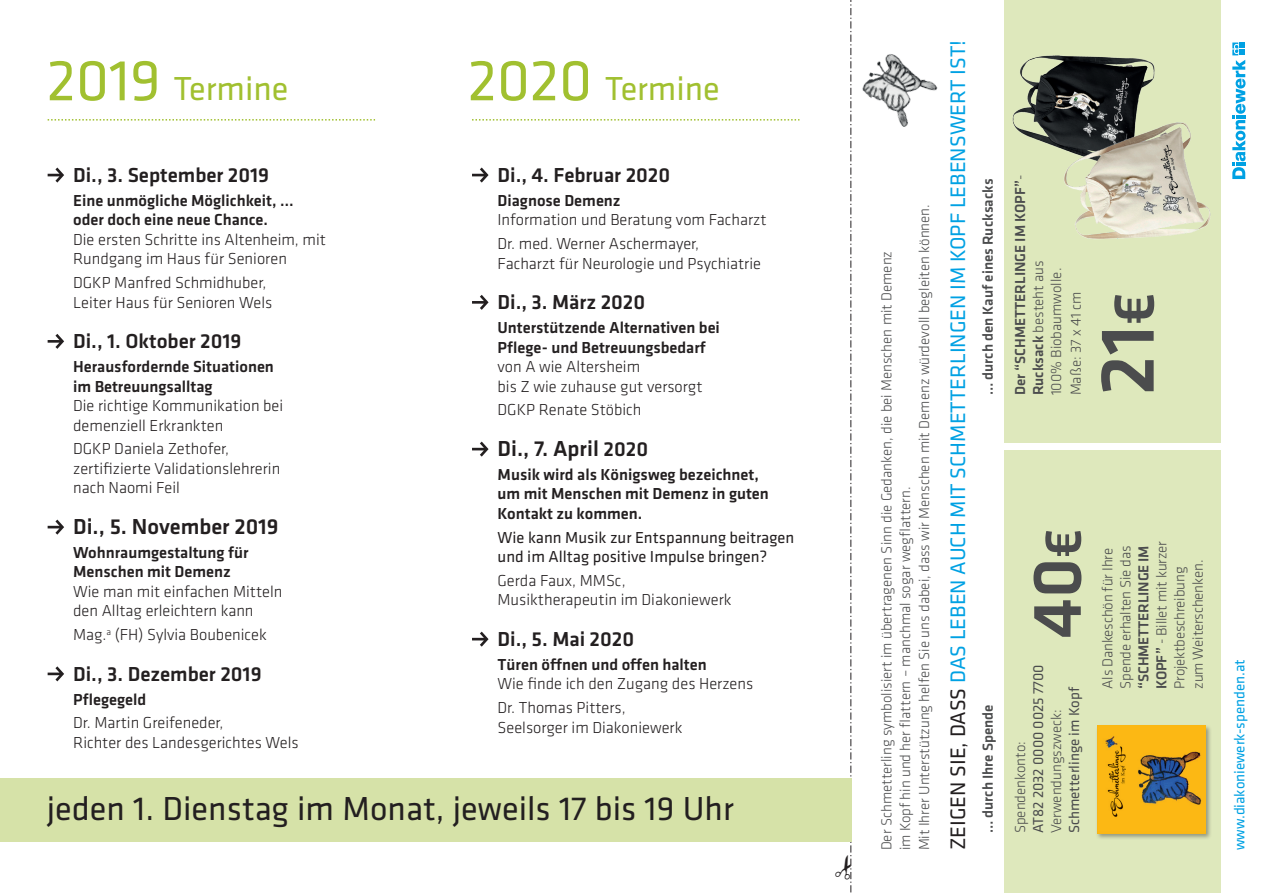
<style>
.page{position:relative;width:1263px;height:893px;background:#fff}
.page>*{position:absolute;margin:0;border:0;box-sizing:border-box;transform-origin:0 0}
.Kapitel_gross{font:500 80.1px "Klavika Basic";color:#4b4c4d}
.Kapitel_gross-2{font:500 72px "Klavika Basic";color:#4b4c4d}
.t1{font:34.5px "Klavika Basic";color:#231f20}
.t2{font:34.5px "Klavika Basic";color:#a1c030}
.t3{font:500 22.5px "Klavika Basic";color:#231f20}
.Text_11_pt{font:21.75px "Klavika Basic";color:#00a1e3}
.t4{font:500 21px "Klavika Basic";color:#231f20}
.t5{font:300 16.5px/19.5px "Klavika Basic";color:#231f20}
.t6{font:500 16.5px/19.5px "Klavika Basic";color:#231f20}
.t7{font:16.5px/19.5px "Klavika Basic";color:#231f20}
.Text_11_pt-2{font:300 15px/18px "Klavika Basic";color:#4b4c4d}
.Text_11_pt-3{font:500 15px/18px "Klavika Basic";color:#4b4c4d}
.Text_11_pt-4{font:15px "Klavika Basic";color:#4b4c4d}
.Text_11_pt-5{font:15px "Klavika Basic";color:#00a1e3}
.s1{font-size:60px}
.s2{font-weight:500}
.s3{font-weight:300}
.s4{font-size:21px}
.s5{color:#231f20}
.s6{font-size:54px}
</style>
<div class="page">
<svg style="left:472px;top:168px;width:17px;height:15px"></svg>
<svg style="left:472px;top:295px;width:17px;height:15px"></svg>
<svg style="left:472px;top:442px;width:17px;height:15px"></svg>
<svg style="left:472px;top:632px;width:17px;height:15px"></svg>
<svg style="left:472px;top:119px;width:327px;height:2px"></svg>
<svg style="left:48px;top:168px;width:16px;height:15px"></svg>
<svg style="left:48px;top:334px;width:16px;height:15px"></svg>
<svg style="left:48px;top:520px;width:16px;height:15px"></svg>
<svg style="left:48px;top:666px;width:16px;height:15px"></svg>
<svg style="left:48px;top:119px;width:327px;height:2px"></svg>
<svg style="left:1232px;top:43px;width:13px;height:136px"></svg>
<div style="left:1003px;top:451px;width:217px;height:442px;background:#dee8bc"></div>
<div style="left:1003px;top:0;width:217px;height:442px;background:#dee8bc"></div>
<div style="left:1095px;top:724px;width:117px;height:116px;background:#231f20;opacity:.4"></div>
<img style="left:1097px;top:725px;width:108px;height:108px">
<img style="left:1012px;top:55px;width:142px;height:94px">
<img style="left:1062px;top:116px;width:149px;height:123px">
<img style="left:862px;top:54px;width:76px;height:73px">
<div style="left:0;top:778px;width:851px;height:64px;background:#d6e2a8"></div>
<svg style="left:850px;top:0;width:2px;height:893px"></svg>
<p class="t2" style="left:47px;top:66px;width:243px"><span class="s1">2019</span> Termine</p>
<p class="t2" style="left:468px;top:66px;width:254px"><span class="s1">2020</span> Termine</p>
<p class="t4" style="left:73px;top:161px;width:197px">Di., 3. September 2019</p>
<p class="t5" style="left:73px;top:190px;width:254px"><span class="s2">Eine unmögliche Möglichkeit, … oder doch eine neue Chance.<br></span>Die ersten Schritte ins Altenheim, mit<br>Rundgang im Haus für Senioren</p>
<p class="t5" style="left:73px;top:273px;width:201px">DGKP Manfred Schmidhuber,<br>Leiter Haus für Senioren Wels</p>
<p class="t4" style="left:73px;top:327px;width:170px">Di., 1. Oktober 2019</p>
<p class="t5" style="left:73px;top:357px;width:212px"><span class="s2">Herausfordernde Situationen im Betreuungsalltag<br></span>Die richtige Kommunikation bei demenziell Erkrankten</p>
<p class="t5" style="left:73px;top:439px;width:209px">DGKP Daniela Zethofer, zertifizierte Validationslehrerin nach Naomi Feil</p>
<p class="t3" style="left:73px;top:511px;width:207px">Di., 5. November 2019</p>
<p class="t5" style="left:73px;top:542px;width:211px"><span class="s2">Wohnraumgestaltung für<br>Menschen mit Demenz<br></span>Wie man mit einfachen Mitteln den Alltag erleichtern kann</p>
<p class="t5" style="left:73px;top:625px;width:195px">Mag.<sup>a</sup> (FH) Sylvia Boubenicek</p>
<p class="t4" style="left:73px;top:660px;width:190px">Di., 3. Dezember 2019</p>
<p class="t6" style="left:73px;top:689px;width:75px">Pflegegeld</p>
<p class="t5" style="left:73px;top:713px;width:227px">Dr. Martin Greifeneder,<br>Richter des Landesgerichtes Wels</p>
<p class="t4" style="left:497px;top:161px;width:174px">Di., 4. Februar 2020</p>
<p class="t5" style="left:497px;top:190px;width:271px"><span class="s2">Diagnose Demenz<br></span>Information und Beratung vom Facharzt</p>
<p class="t5" style="left:497px;top:234px;width:265px">Dr. med. Werner Aschermayer,<br>Facharzt für Neurologie und Psychiatrie</p>
<p class="t4" style="left:497px;top:288px;width:149px">Di., 3. März 2020</p>
<p class="t6" style="left:497px;top:317px;width:224px">Unterstützende Alternativen bei<br>Pflege- und Betreuungsbedarf <span class="s3">von A wie Altersheim<br>bis Z wie zuhause gut versorgt</span></p>
<p class="t5" style="left:497px;top:400px;width:145px">DGKP Renate Stöbich</p>
<p class="t3" style="left:497px;top:433px;width:152px">Di., 7. April <span class="s4">2020</span></p>
<p class="t6" style="left:497px;top:464px;width:273px">Musik wird als Königsweg bezeichnet, um mit Menschen mit Demenz in guten<br>Kontakt zu kommen.</p>
<p class="t7" style="left:497px;top:527px;width:298px">Wie kann Musik zur Entspannung beitragen und im Alltag positive Impulse bringen?</p>
<p class="t5" style="left:497px;top:570px;width:236px">Gerda Faux, MMSc,<br>Musiktherapeutin im Diakoniewerk</p>
<p class="t4" style="left:497px;top:625px;width:138px">Di., 5. Mai 2020</p>
<p class="t5" style="left:497px;top:654px;width:257px"><span class="s2">Türen öffnen und offen halten<br></span>Wie finde ich den Zugang des Herzens</p>
<p class="t5" style="left:497px;top:698px;width:186px">Dr. Thomas Pitters,<br>Seelsorger im Diakoniewerk</p>
<p class="t1" style="left:47px;top:786px;width:688px">jeden 1. Dienstag im Monat, jeweils 17 bis 19 Uhr</p>
<p class="Text_11_pt-2" style="left:915px;top:850px;width:648px;rotate:-90deg">Mit Ihrer Unterstützung helfen Sie uns dabei, dass wir Menschen mit Demenz würdevoll begleiten können.</p>
<p class="Text_11_pt-2" style="left:877px;top:850px;width:601px;line-height:18.8px;rotate:-90deg">Der Schmetterling symbolisiert im übertragenen Sinn die Gedanken, die bei Menschen mit Demenz im Kopf hin und her flattern – manchmal sogar wegflattern.</p>
<p class="Text_11_pt" style="left:943px;top:850px;width:812px;rotate:-90deg"><span class="s5">ZEIGEN SIE, DASS</span> DAS LEBEN AUCH MIT SCHMETTERLINGEN IM KOPF LEBENSWERT IST!</p>
<p class="Text_11_pt-3" style="left:978px;top:395px;width:218px;rotate:-90deg">… durch den Kauf eines Rucksacks</p>
<p class="Text_11_pt-3" style="left:978px;top:833px;width:130px;rotate:-90deg">… durch Ihre Spende</p>
<p class="Text_11_pt-3" style="left:1011px;top:395px;width:223px;rotate:-90deg">Der “SCHMETTERLINGE IM KOPF”<span class="s3">-<br></span>Rucksack <span class="s3">besteht aus</span></p>
<p class="Text_11_pt-2" style="left:1046px;top:395px;width:129px;line-height:19.5px;rotate:-90deg">100% Biobaumwolle.<br>Maße: 37 x 41 cm</p>
<p class="Kapitel_gross-2" style="left:1008px;top:639px;width:112px;rotate:-90deg">40<span class="s6">€</span></p>
<p class="Text_11_pt-4" style="left:1028px;top:833px;width:171px;rotate:-90deg">AT82 2032 0000 0025 7700</p>
<p class="Text_11_pt-4" style="left:1064px;top:833px;width:148px;rotate:-90deg">Schmetterlinge im Kopf</p>
<p class="Text_11_pt-2" style="left:1047px;top:833px;width:126px;rotate:-90deg">Verwendungszweck:</p>
<p class="Text_11_pt-2" style="left:1011px;top:833px;width:94px;rotate:-90deg">Spendenkonto:</p>
<p class="Kapitel_gross" style="left:1073px;top:395px;width:105px;rotate:-90deg">21<span class="s1">€</span></p>
<p class="Text_11_pt-2" style="left:1098px;top:689px;width:149px;rotate:-90deg">Als Dankeschön für Ihre<br>Spende erhalten Sie das <span class="s2">“SCHMETTERLINGE IM<br>KOPF”</span> - Billet mit kurzer<br>Projektbeschreibung zum Weiterschenken.</p>
<p class="Text_11_pt-5" style="left:1230px;top:850px;width:193px;rotate:-90deg">www.diakoniewerk-spenden.at</p>
</div>
